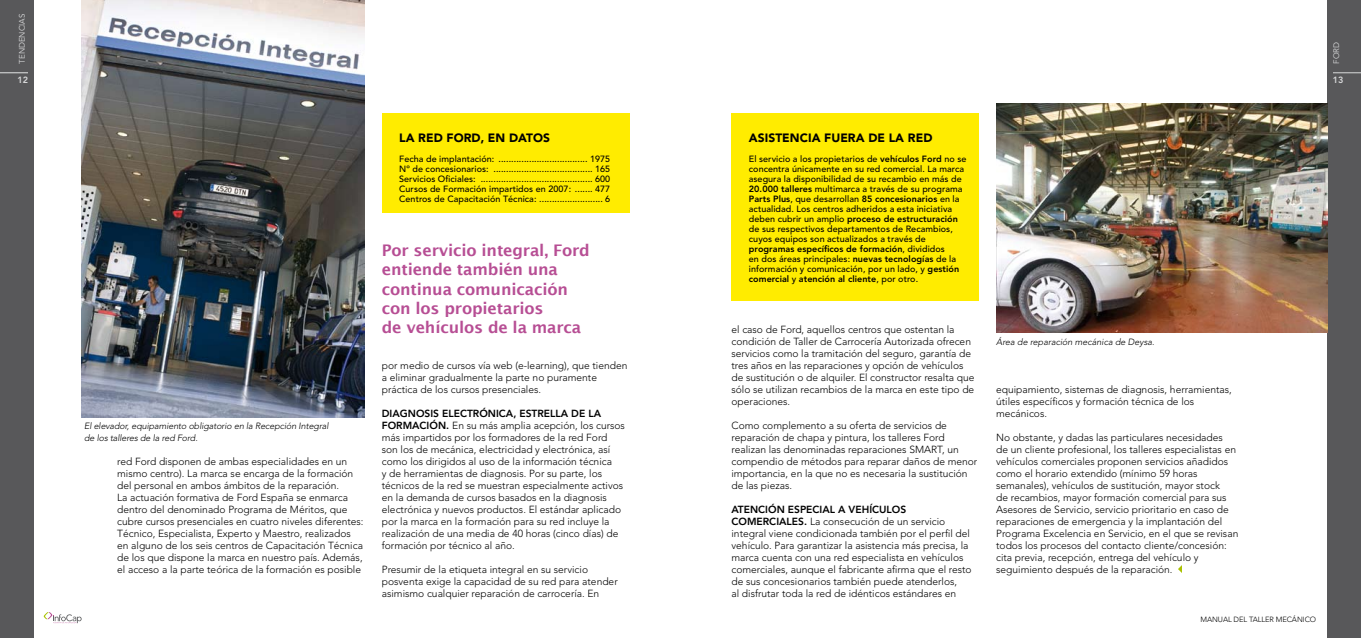
<style>
.page{position:relative;width:1361px;height:638px;background:#fff}
.page>*{position:absolute;margin:0;border:0;box-sizing:border-box;transform-origin:0 0}
.t1{font:600 16px/19.2px "Lucida Sans";letter-spacing:-.01em;color:#b74e94}
.t2{font:900 12px "Avenir";letter-spacing:.005em;color:#000}
.t3{font:300 10.2px/12px "Avenir";color:#000}
.t4{font:500 9px/10px "Avenir";letter-spacing:.005em;color:#000}
.t5{font:italic 300 9px/12px "Avenir";letter-spacing:-.01em;color:#000}
.t6{font:800 9px "Avenir";color:#d9dadb}
.t7{font:8px "Avenir";color:#d9dadb}
.t8{font:300 7.5px "Avenir";letter-spacing:-.01em;color:#000}
.s1{font-weight:800}
</style>
<div class="page">
<div style="left:0;top:0;width:34px;height:638px;background:#58585a"></div>
<svg style="left:0;top:73px;width:28px;height:1px"></svg>
<svg style="left:44px;top:612px;width:38px;height:12px"></svg>
<div style="left:1327px;top:0;width:34px;height:638px;background:#58585a"></div>
<svg style="left:1333px;top:73px;width:28px;height:1px"></svg>
<svg style="left:1178px;top:565px;width:4px;height:8px"></svg>
<div style="left:731px;top:113px;width:248px;height:188px;background:#ffec00"></div>
<div style="left:382px;top:113px;width:247px;height:100px;background:#ffec00"></div>
<img style="left:81px;top:0;width:284px;height:417px">
<img style="left:996px;top:103px;width:331px;height:230px">
<p class="t7" style="left:18px;top:64px;width:52px;rotate:-90deg">TENDENCIAS</p>
<p class="t6" style="left:17px;top:74px;width:12px">12</p>
<p class="t5" style="left:84px;top:420px;width:246px">El elevador, equipamiento obligatorio en la Recepción Integral de los talleres de la red Ford.</p>
<p class="t3" style="left:117px;top:455px;width:248px">red Ford disponen de ambas especialidades en un mismo centro). La marca se encarga de la formación del personal en ambos ámbitos de la reparación.<br>La actuación formativa de Ford España se enmarca dentro del denominado Programa de Méritos, que cubre cursos presenciales en cuatro niveles diferentes:<br>Técnico, Especialista, Experto y Maestro, realizados en alguno de los seis centros de Capacitación Técnica de los que dispone la marca en nuestro país. Además, el acceso a la parte teórica de la formación es posible</p>
<p class="t2" style="left:399px;top:130px;width:152px">LA RED FORD, EN DATOS</p>
<p class="t4" style="left:399px;top:154px;width:213px;text-align:justify">Fecha de implantación: ................................... 1975<br>Nº de concesionarios: ....................................... 165<br>Servicios Oficiales: ............................................ 600<br>Cursos de Formación impartidos en 2007: ....... 477<br>Centros de Capacitación Técnica: ......................... 6</p>
<h1 class="t1" style="left:382px;top:241px;width:210px">Por servicio integral, Ford entiende también una continua comunicación con los propietarios<br>de vehículos de la marca</h1>
<p class="t3" style="left:382px;top:359px;width:247px">por medio de cursos vía web (e-learning), que tienden a eliminar gradualmente la parte no puramente práctica de los cursos presenciales.</p>
<p class="t3" style="left:382px;top:407px;width:245px"><span class="s1">DIAGNOSIS ELECTRÓNICA, ESTRELLA DE LA FORMACIÓN.</span> En su más amplia acepción, los cursos más impartidos por los formadores de la red Ford son los de mecánica, electricidad y electrónica, así como los dirigidos al uso de la información técnica<br>y de herramientas de diagnosis. Por su parte, los técnicos de la red se muestran especialmente activos en la demanda de cursos basados en la diagnosis electrónica y nuevos productos. El estándar aplicado por la marca en la formación para su red incluye la realización de una media de 40 horas (cinco días) de formación por técnico al año.</p>
<p class="t3" style="left:382px;top:563px;width:237px">Presumir de la etiqueta integral en su servicio posventa exige la capacidad de su red para atender asimismo cualquier reparación de carrocería. En</p>
<p class="t7" style="left:1331px;top:64px;width:23px;rotate:-90deg">FORD</p>
<p class="t6" style="left:1333px;top:74px;width:12px">13</p>
<p class="t2" style="left:749px;top:130px;width:185px">ASISTENCIA FUERA DE LA RED</p>
<p class="t4" style="left:749px;top:154px;width:219px">El servicio a los propietarios de <span class="s1">vehículos Ford</span> no se concentra únicamente en su red comercial. La marca asegura la disponibilidad de su recambio en más de <span class="s1">20.000 talleres</span> multimarca a través de su programa <span class="s1">Parts Plus</span>, que desarrollan <span class="s1">85 concesionarios</span> en la actualidad. Los centros adheridos a esta iniciativa deben cubrir un amplio <span class="s1">proceso de estructuración </span>de sus respectivos departamentos de Recambios, cuyos equipos son actualizados a través de <span class="s1">programas específicos de formación</span>, divididos<br>en dos áreas principales: <span class="s1">nuevas tecnologías</span> de la información y comunicación, por un lado, y <span class="s1">gestión comercial</span> y <span class="s1">atención al cliente</span>, por otro.</p>
<p class="t3" style="left:731px;top:323px;width:244px">el caso de Ford, aquellos centros que ostentan la condición de Taller de Carrocería Autorizada ofrecen servicios como la tramitación del seguro, garantía de tres años en las reparaciones y opción de vehículos de sustitución o de alquiler. El constructor resalta que sólo se utilizan recambios de la marca en este tipo de operaciones.</p>
<p class="t3" style="left:731px;top:419px;width:247px">Como complemento a su oferta de servicios de reparación de chapa y pintura, los talleres Ford realizan las denominadas reparaciones SMART, un compendio de métodos para reparar daños de menor importancia, en la que no es necesaria la sustitución de las piezas.</p>
<p class="t3" style="left:731px;top:503px;width:242px"><span class="s1">ATENCIÓN ESPECIAL A VEHÍCULOS COMERCIALES.</span> La consecución de un servicio integral viene condicionada también por el perfil del vehículo. Para garantizar la asistencia más precisa, la marca cuenta con una red especialista en vehículos comerciales, aunque el fabricante afirma que el resto de sus concesionarios también puede atenderlos,<br>al disfrutar toda la red de idénticos estándares en</p>
<p class="t5" style="left:996px;top:336px;width:160px">Área de reparación mecánica de Deysa.</p>
<p class="t3" style="left:996px;top:383px;width:237px">equipamiento, sistemas de diagnosis, herramientas, útiles específicos y formación técnica de los mecánicos.</p>
<p class="t3" style="left:996px;top:431px;width:244px">No obstante, y dadas las particulares necesidades<br>de un cliente profesional, los talleres especialistas en vehículos comerciales proponen servicios añadidos como el horario extendido (mínimo 59 horas semanales), vehículos de sustitución, mayor stock<br>de recambios, mayor formación comercial para sus Asesores de Servicio, servicio prioritario en caso de reparaciones de emergencia y la implantación del Programa Excelencia en Servicio, en el que se revisan todos los procesos del contacto cliente/concesión: cita previa, recepción, entrega del vehículo y seguimiento después de la reparación.</p>
<p class="t8" style="left:1200px;top:615px;width:117px">MANUAL DEL TALLER MECÁNICO</p>
</div>
